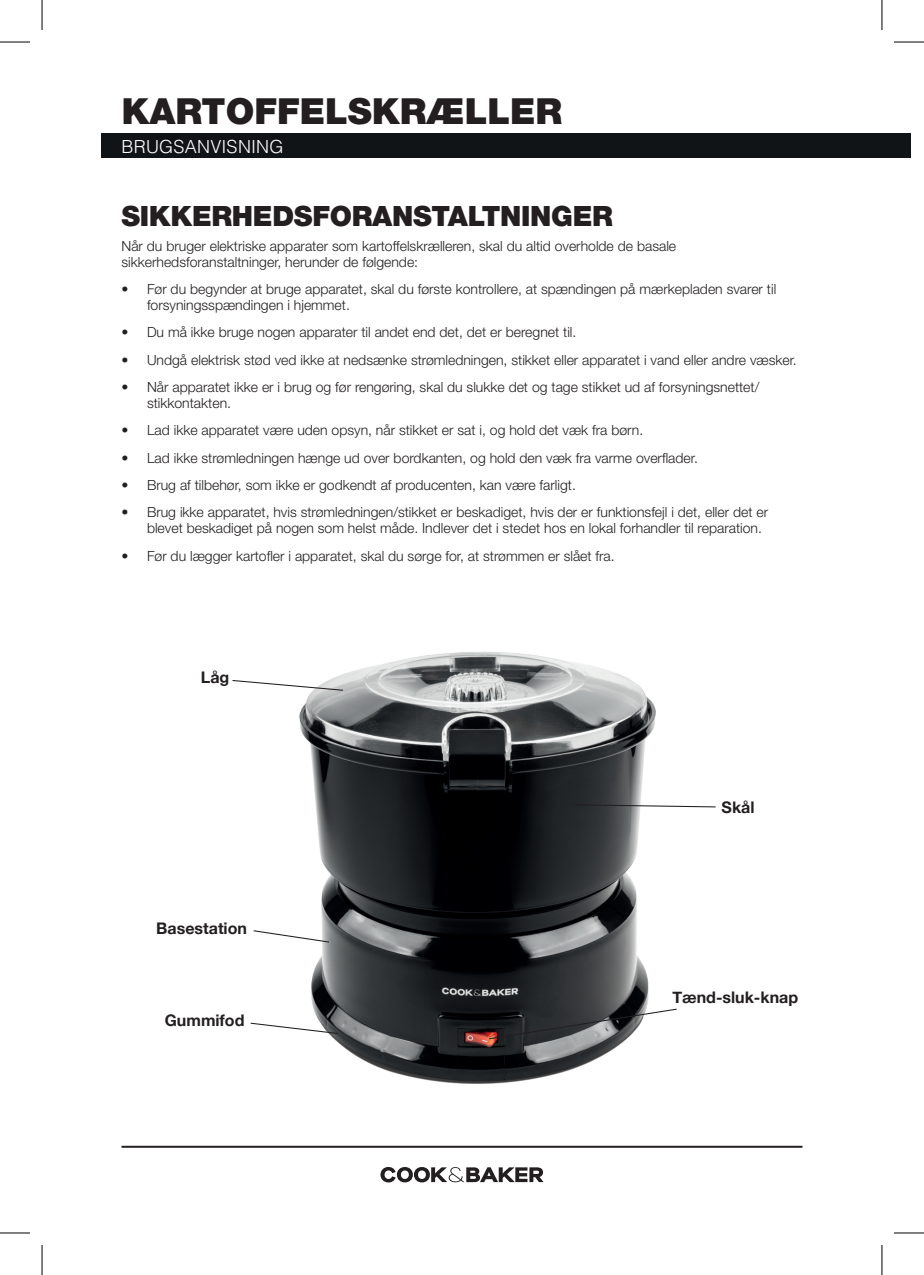
<style>
.page{position:relative;width:924px;height:1275px;background:#fff}
.page>*{position:absolute;margin:0;border:0;box-sizing:border-box;transform-origin:0 0}
.t1{font:900 36px "Helvetica Neue LT Std";color:#231f20}
.t2{font:900 28px "Helvetica Neue LT Std";letter-spacing:-.01em;color:#231f20}
.t3{font:300 18px "Helvetica LT Std";letter-spacing:.01em;color:#fff}
.t4{font:700 16px "Helvetica Neue";color:#231f20}
.t5{font:300 14px/16px "Helvetica Neue LT Std";color:#231f20}
</style>
<div class="page">
<div style="left:102px;top:134px;width:807px;height:24px;background:#111416"></div>
<hr style="left:121px;top:1145px;width:681px;height:2px;background:#231f20">
<svg style="left:380px;top:1167px;width:163px;height:15px"></svg>
<img style="left:299px;top:651px;width:357px;height:433px">
<svg style="left:232px;top:679px;width:112px;height:12px"></svg>
<svg style="left:572px;top:803px;width:144px;height:5px"></svg>
<svg style="left:487px;top:1008px;width:190px;height:32px"></svg>
<svg style="left:250px;top:1022px;width:88px;height:12px"></svg>
<svg style="left:253px;top:929px;width:77px;height:14px"></svg>
<hr style="left:0;top:42px;width:30px;height:1px;background:#000">
<hr style="left:893px;top:42px;width:30px;height:1px;background:#000">
<hr style="left:0;top:1232px;width:30px;height:1px;background:#000">
<hr style="left:893px;top:1232px;width:30px;height:1px;background:#000">
<hr style="left:42px;top:0;width:1px;height:30px;background:#000">
<hr style="left:42px;top:1245px;width:1px;height:30px;background:#000">
<hr style="left:881px;top:0;width:1px;height:30px;background:#000">
<hr style="left:881px;top:1245px;width:1px;height:30px;background:#000">
<h1 class="t1" style="left:121px;top:90px;width:442px">KARTOFFELSKRÆLLER</h1>
<p class="t3" style="left:121px;top:135px;width:163px">BRUGSANVISNING</p>
<h2 class="t2" style="left:121px;top:200px;width:492px">SIKKERHEDSFORANSTALTNINGER</h2>
<p class="t5" style="left:121px;top:237px;width:556px">Når du bruger elektriske apparater som kartoffelskrælleren, skal du altid overholde de basale sikkerhedsforanstaltninger, herunder de følgende:</p>
<p class="t5" style="left:147px;top:280px;width:630px;text-indent:-26px">• Før du begynder at bruge apparatet, skal du første kontrollere, at spændingen på mærkepladen svarer til forsyningsspændingen i hjemmet.</p>
<p class="t5" style="left:121px;top:324px;width:456px">• Du må ikke bruge nogen apparater til andet end det, det er beregnet til.</p>
<p class="t5" style="left:121px;top:351px;width:676px">• Undgå elektrisk stød ved ikke at nedsænke strømledningen, stikket eller apparatet i vand eller andre væsker.</p>
<p class="t5" style="left:147px;top:379px;width:613px;text-indent:-26px">• Når apparatet ikke er i brug og før rengøring, skal du slukke det og tage stikket ud af forsyningsnettet/ stikkontakten.</p>
<p class="t5" style="left:121px;top:422px;width:523px">• Lad ikke apparatet være uden opsyn, når stikket er sat i, og hold det væk fra børn.</p>
<p class="t5" style="left:121px;top:449px;width:577px">• Lad ikke strømledningen hænge ud over bordkanten, og hold den væk fra varme overflader.</p>
<p class="t5" style="left:121px;top:477px;width:455px">• Brug af tilbehør, som ikke er godkendt af producenten, kan være farligt.</p>
<p class="t5" style="left:147px;top:504px;width:622px;text-indent:-26px">• Brug ikke apparatet, hvis strømledningen/stikket er beskadiget, hvis der er funktionsfejl i det, eller det er blevet beskadiget på nogen som helst måde. Indlever det i stedet hos en lokal forhandler til reparation.</p>
<p class="t5" style="left:121px;top:547px;width:494px">• Før du lægger kartofler i apparatet, skal du sørge for, at strømmen er slået fra.</p>
<p class="t4" style="left:201px;top:667px;width:30px">Låg</p>
<p class="t4" style="left:156px;top:918px;width:92px">Basestation</p>
<p class="t4" style="left:165px;top:1010px;width:81px">Gummifod</p>
<p class="t4" style="left:721px;top:797px;width:34px">Skål</p>
<p class="t4" style="left:672px;top:987px;width:127px">Tænd-sluk-knap</p>
</div>
